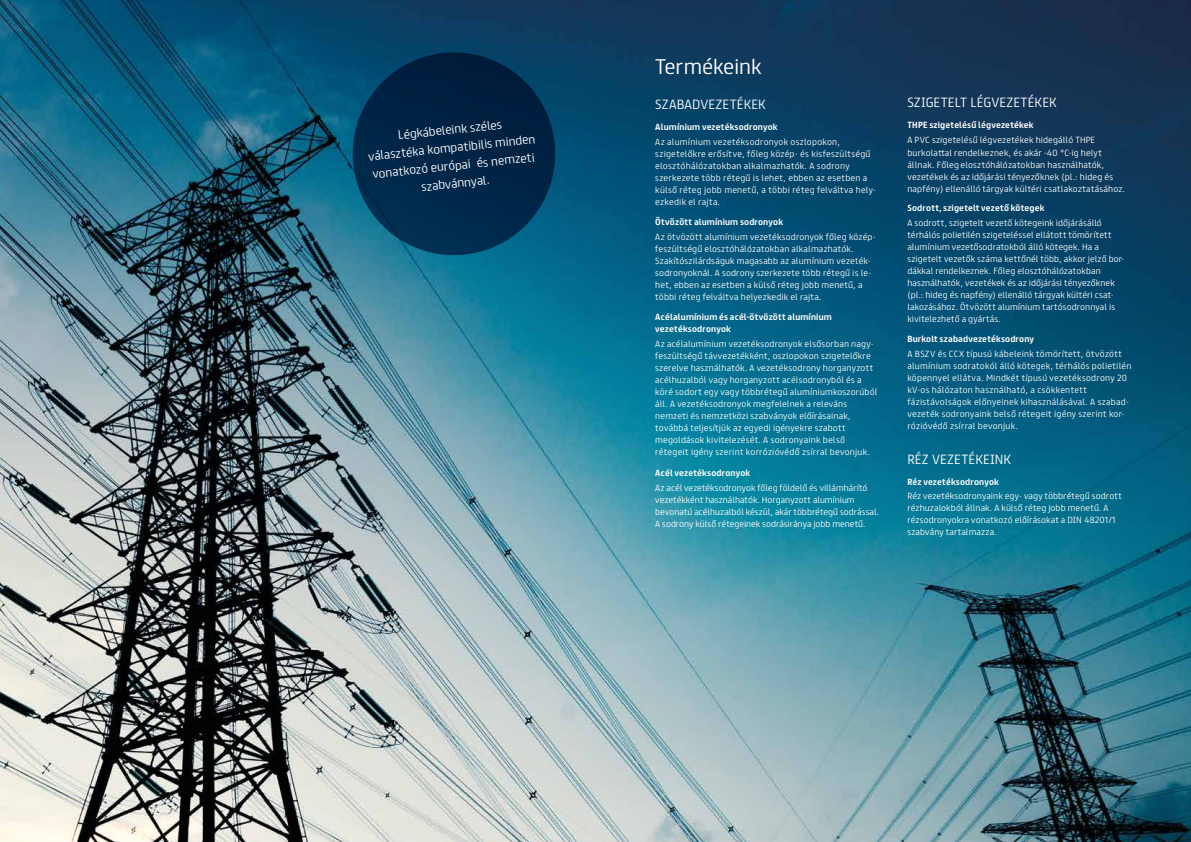
<style>
.page{position:relative;width:1191px;height:842px;background:#fff}
.page>*{position:absolute;margin:0;border:0;box-sizing:border-box;transform-origin:0 0}
.t1{font:300 19px "FS Truman";color:#fff}
.t2{font:300 12px "FS Truman";letter-spacing:.01em;color:#fff}
.t3{font:300 11px/18px "FS Truman";color:#fff;text-align:center}
.t4{font:300 8px/12px "FS Truman";letter-spacing:.025em;color:#fff}
.t5{font:700 8px/12px "FS Truman";letter-spacing:.02em;color:#fff}
.t6{font:300 8px/12px "FS Truman";letter-spacing:.005em;color:#fff}
</style>
<div class="page">
<img style="left:0;top:0;width:1191px;height:842px">
<svg style="left:347px;top:47px;width:213px;height:213px;fill:#00284b"></svg>
<h3 class="t3" style="left:365px;top:129px;width:169px;rotate:-6deg">Légkábeleink széles<br>választéka kompatibilis minden vonatkozó európai és nemzeti szabvánnyal.</h3>
<h1 class="t1" style="left:655px;top:50px;width:108px">Termékeink</h1>
<h2 class="t2" style="left:655px;top:94px;width:112px">SZABADVEZETÉKEK</h2>
<p class="t5" style="left:655px;top:120px;width:124px">Alumínium vezetéksodronyok</p>
<p class="t4" style="left:655px;top:135px;width:222px">Az alumínium vezetéksodronyok oszlopokon, szigetelőkre erősítve, főleg közép- és kisfeszültségű elosztóhálózatokban alkalmazhatók. A sodrony szerkezete több rétegű is lehet, ebben az esetben a külső réteg jobb menetű, a többi réteg felváltva hely&shy;ezkedik el rajta.</p>
<p class="t5" style="left:655px;top:215px;width:129px">Ötvözött alumínium sodronyok</p>
<p class="t4" style="left:655px;top:230px;width:222px">Az ötvözött alumínium vezetéksodronyok főleg közép&shy;feszültségű elosztóhálózatokban alkalmazhatók.<br>Szakítószilárdságuk magasabb az alumínium vezeték&shy;sodronyoknál. A sodrony szerkezete több rétegű is le&shy;het, ebben az esetben a külső réteg jobb menetű, a többi réteg felváltva helyezkedik el rajta.</p>
<p class="t5" style="left:655px;top:311px;width:178px">Acélalumínium és acél-ötvözött alumínium vezetéksodronyok</p>
<p class="t4" style="left:655px;top:337px;width:223px">Az acélalumínium vezetéksodronyok elsősorban nagy&shy;feszültségű távvezetékként, oszlopokon szigetelőkre szerelve használhatók. A vezetéksodrony horganyzott acélhuzalból vagy horganyzott acélsodronyból és a köré sodort egy vagy többrétegű alumíniumkoszorúból áll. A vezetéksodronyok megfelelnek a releváns nemzeti és nemzetközi szabványok előírásainak, továbbá teljesítjük az egyedi igényekre szabott megoldások kivitelezését. A sodronyaink belső rétegeit igény szerint korrózióvédő zsírral bevonjuk.</p>
<p class="t5" style="left:655px;top:466px;width:96px">Acél vezetéksodronyok</p>
<p class="t6" style="left:655px;top:481px;width:225px">Az acél vezetéksodronyok főleg földelő és villámhárító vezetékként használhatók. Horganyzott alumínium bevonatú acélhuzalból készül, akár többrétegű sodrással.<br>A sodrony külső rétegeinek sodrásiránya jobb menetű.</p>
<h2 class="t2" style="left:907px;top:92px;width:151px">SZIGETELT LÉGVEZETÉKEK</h2>
<p class="t5" style="left:907px;top:118px;width:127px">THPE szigetelésű légvezetékek</p>
<p class="t4" style="left:907px;top:132px;width:196px;line-height:13.6px">A PVC szigetelésű légvezetékek hidegálló THPE burkolattal rendelkeznek, és akár -40 °C-ig helyt</p>
<p class="t4" style="left:907px;top:158px;width:219px">állnak. Főleg elosztóhálózatokban használhatók, vezetékek és az időjárási tényezőknek (pl.: hideg és napfény) ellenálló tárgyak kültéri csatlakoztatásához.</p>
<p class="t5" style="left:907px;top:201px;width:138px">Sodrott, szigetelt vezető kötegek</p>
<p class="t4" style="left:907px;top:216px;width:218px">A sodrott, szigetelt vezető kötegeink időjárásálló térhálós polietilén szigeteléssel ellátott tömörített alumínium vezetősodratokból álló kötegek. Ha a szigetelt vezetők száma kettőnél több, akkor jelző bor&shy;dákkal rendelkeznek. Főleg elosztóhálózatokban használhatók, vezetékek és az időjárási tényezőknek (pl.: hideg és napfény) ellenálló tárgyak kültéri csat&shy;lakozásához. Ötvözött alumínium tartósodronnyal is kivitelezhető a gyártás.</p>
<p class="t5" style="left:907px;top:333px;width:128px">Burkolt szabadvezetéksodrony</p>
<p class="t4" style="left:907px;top:347px;width:225px">A BSZV és CCX típusú kábeleink tömörített, ötvözött alumínium sodratokól álló kötegek, térhálós polietilén köpennyel ellátva. Mindkét típusú vezetéksodrony 20 kV-os hálózaton használható, a csökkentett fázistávolságok előnyeinek kihasználásával. A szabad&shy;vezeték sodronyaink belső rétegeit igény szerint kor&shy;rózióvédő zsírral bevonjuk.</p>
<h2 class="t2" style="left:907px;top:449px;width:105px">RÉZ VEZETÉKEINK</h2>
<p class="t5" style="left:907px;top:475px;width:93px">Réz vezetéksodronyok</p>
<p class="t4" style="left:907px;top:490px;width:216px">Réz vezetéksodronyaink egy- vagy többrétegű sodrott rézhuzalokból állnak. A külső réteg jobb menetű. A rézsodronyokra vonatkozó előírásokat a DIN 48201/1 szabvány tartalmazza.</p>
</div>
